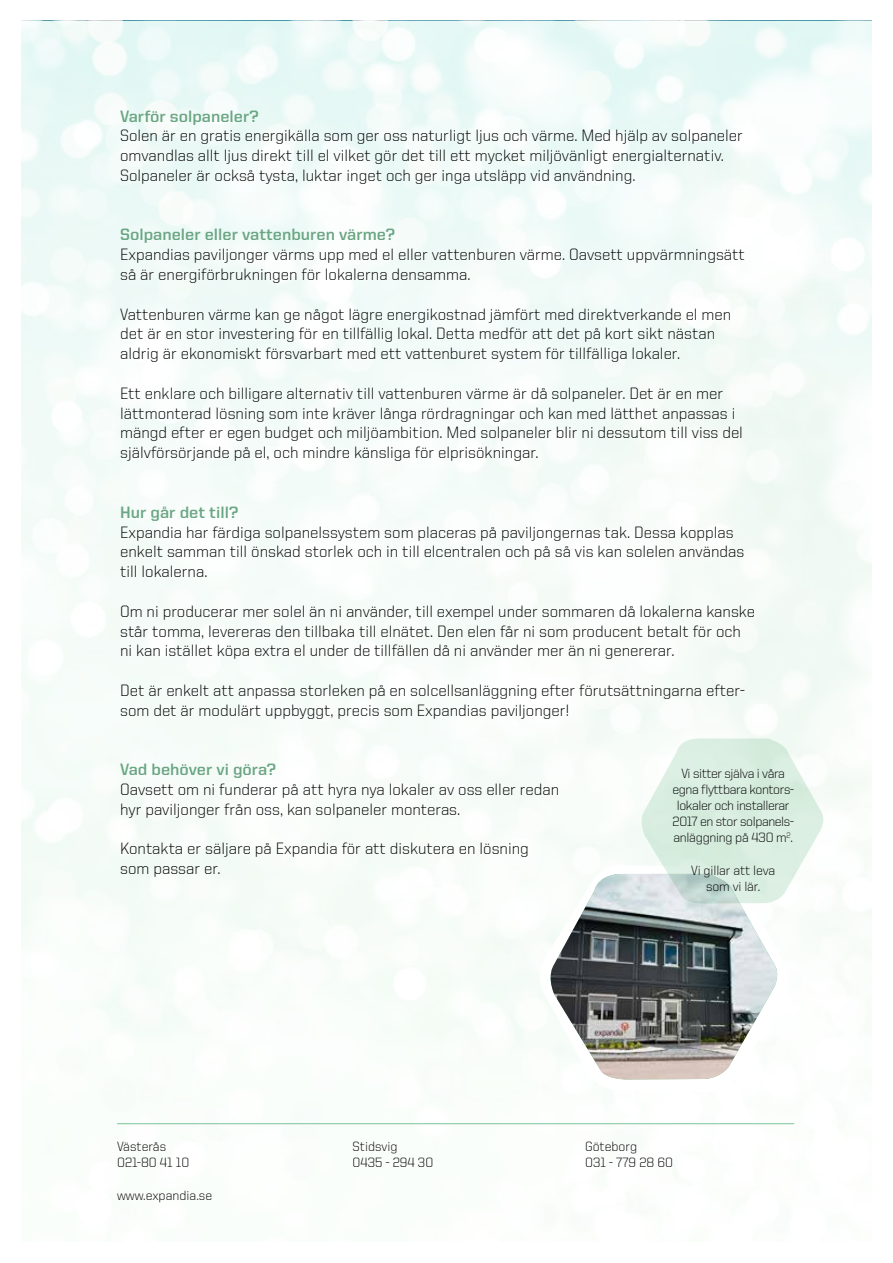
<style>
.page{position:relative;width:893px;height:1263px;background:#fff}
.page>*{position:absolute;margin:0;border:0;box-sizing:border-box;transform-origin:0 0}
.t1{font:300 16.5px/19.8px "United Sans Reg";color:#000}
.t2{font:700 16.5px "United Sans Reg";color:#69a582}
.t3{font:300 13.5px/16.2px "United Sans Reg";letter-spacing:-.02em;color:#000;text-align:center}
.t4{font:300 13.5px "United Sans Reg";color:#000}
</style>
<div class="page">
<svg style="left:516px;top:1026px;width:164px;height:163px"></svg>
<svg style="left:538px;top:865px;width:252px;height:303px"></svg>
<hr style="left:117px;top:1123px;width:677px;height:1px;background:#7dc399">
<img style="left:546px;top:874px;width:236px;height:206px">
<svg style="left:638px;top:738px;width:189px;height:166px"></svg>
<p class="t2" style="left:120px;top:107px;width:140px">Varför solpaneler?</p>
<p class="t1" style="left:120px;top:126px;width:624px">Solen är en gratis energikälla som ger oss naturligt ljus och värme. Med hjälp av solpaneler omvandlas allt ljus direkt till el vilket gör det till ett mycket miljövänligt energialternativ.<br>Solpaneler är också tysta, luktar inget och ger inga utsläpp vid användning.</p>
<p class="t2" style="left:120px;top:226px;width:276px">Solpaneler eller vattenburen värme?</p>
<p class="t1" style="left:120px;top:245px;width:626px">Expandias paviljonger värms upp med el eller vattenburen värme. Oavsett uppvärmningsätt så är energiförbrukningen för lokalerna densamma.</p>
<p class="t1" style="left:120px;top:304px;width:613px">Vattenburen värme kan ge något lägre energikostnad jämfört med direktverkande el men det är en stor investering för en tillfällig lokal. Detta medför att det på kort sikt nästan aldrig är ekonomiskt försvarbart med ett vattenburet system för tillfälliga lokaler.</p>
<p class="t1" style="left:120px;top:383px;width:624px">Ett enklare och billigare alternativ till vattenburen värme är då solpaneler. Det är en mer lättmonterad lösning som inte kräver långa rördragningar och kan med lätthet anpassas i mängd efter er egen budget och miljöambition. Med solpaneler blir ni dessutom till viss del självförsörjande på el, och mindre känsliga för elprisökningar.</p>
<p class="t2" style="left:120px;top:503px;width:120px">Hur går det till?</p>
<p class="t1" style="left:120px;top:522px;width:626px">Expandia har färdiga solpanelssystem som placeras på paviljongernas tak. Dessa kopplas enkelt samman till önskad storlek och in till elcentralen och på så vis kan solelen användas till lokalerna.</p>
<p class="t1" style="left:120px;top:601px;width:636px">Om ni producerar mer solel än ni använder, till exempel under sommaren då lokalerna kanske står tomma, levereras den tillbaka till elnätet. Den elen får ni som producent betalt för och ni kan istället köpa extra el under de tillfällen då ni använder mer än ni genererar.</p>
<p class="t1" style="left:120px;top:680px;width:626px">Det är enkelt att anpassa storleken på en solcellsanläggning efter förutsättningarna efter&shy;som det är modulärt uppbyggt, precis som Expandias paviljonger!</p>
<p class="t2" style="left:120px;top:760px;width:157px">Vad behöver vi göra?</p>
<p class="t1" style="left:120px;top:779px;width:441px">Oavsett om ni funderar på att hyra nya lokaler av oss eller redan hyr paviljonger från oss, kan solpaneler monteras.</p>
<p class="t1" style="left:120px;top:839px;width:410px">Kontakta er säljare på Expandia för att diskutera en lösning som passar er.</p>
<p class="t3" style="left:672px;top:765px;width:123px">Vi sitter själva i våra egna flyttbara kontors&shy;lokaler och installerar<br>2017 en stor solpanels&shy;anläggning på 430 m<sup>2</sup>.</p>
<p class="t3" style="left:691px;top:862px;width:86px">Vi gillar att leva som vi lär.</p>
<p class="t4" style="left:117px;top:1139px;width:51px">Västerås</p>
<p class="t4" style="left:353px;top:1139px;width:47px">Stidsvig</p>
<p class="t4" style="left:585px;top:1139px;width:53px">Göteborg</p>
<p class="t3" style="left:117px;top:1154px;width:74px">021-80 41 10</p>
<p class="t4" style="left:353px;top:1155px;width:82px">0435 - 294 30</p>
<p class="t4" style="left:585px;top:1155px;width:89px">031 - 779 28 60</p>
<p class="t4" style="left:117px;top:1188px;width:97px">www.expandia.se</p>
</div>
